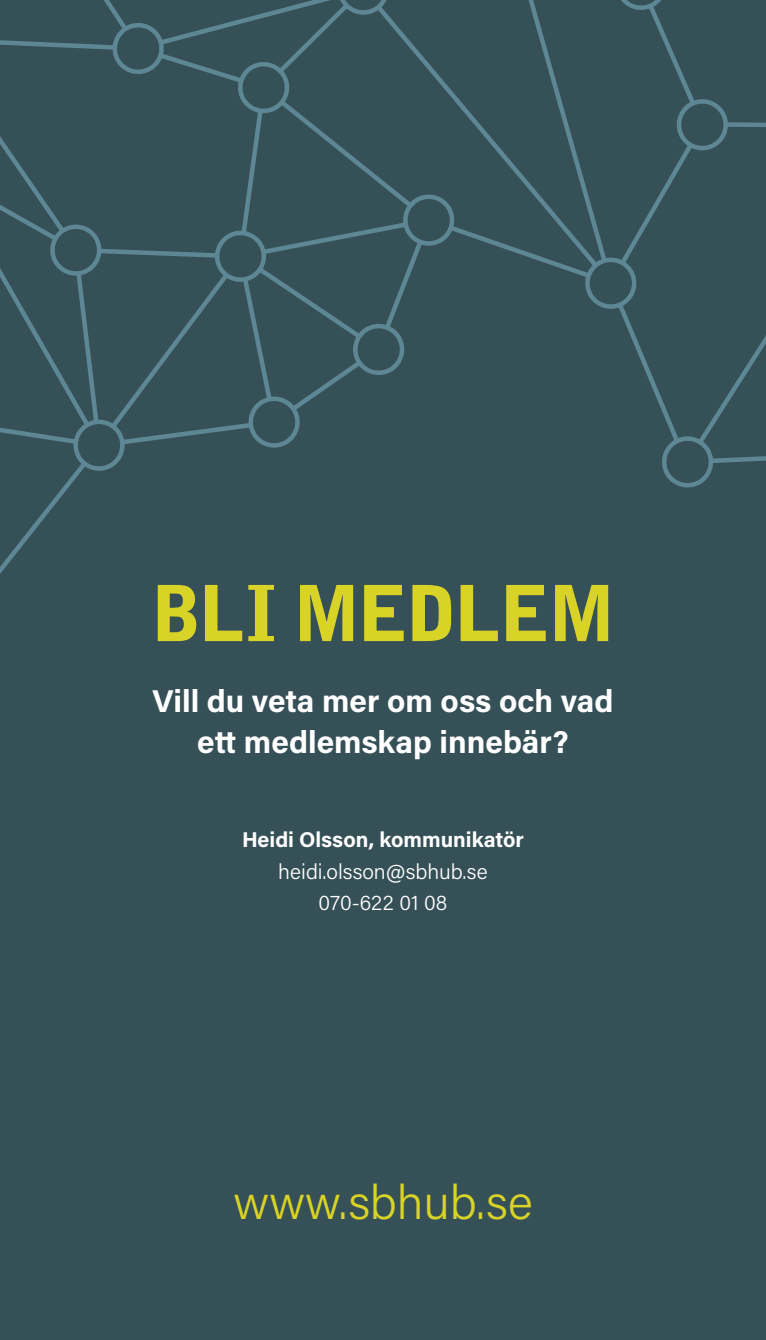
<style>
.page{position:relative;width:766px;height:1340px;background:#fff}
.page>*{position:absolute;margin:0;border:0;box-sizing:border-box;transform-origin:0 0}
.R1{font:900 76.5px "Bell Gothic Std";letter-spacing:-.03em;color:#d8d326}
.Bröd_Första{font:300 48.15px "Acumin Pro";letter-spacing:-.005em;color:#d8d326}
.Bröd_Första-2{font:700 31.5px/40.5px "Acumin Pro";color:#fff;text-align:center}
.Bröd_Första-3{font:300 21.38px "Acumin Pro";color:#fff}
.Bröd_Första-4{font:700 21.38px "Acumin Pro";color:#fff}
</style>
<div class="page">
<div style="left:0;top:0;width:765px;height:1339px;background:#365057"></div>
<svg style="left:0;top:0;width:658px;height:574px"></svg>
<svg style="left:658px;top:0;width:107px;height:488px"></svg>
<svg style="left:613px;top:298px;width:70px;height:149px"></svg>
<svg style="left:720px;top:120px;width:45px;height:11px"></svg>
<p class="R1" style="left:150px;top:569px;width:466px">BLI MEDLEM</p>
<p class="Bröd_Första-2" style="left:152px;top:679px;width:462px">Vill du veta mer om oss och vad ett medlemskap innebär?</p>
<p class="Bröd_Första-4" style="left:242px;top:824px;width:283px">Heidi Olsson, kommunikatör</p>
<p class="Bröd_Första-3" style="left:278px;top:856px;width:211px">heidi.olsson@sbhub.se</p>
<p class="Bröd_Första-3" style="left:318px;top:888px;width:130px">070-622 01 08</p>
<p class="Bröd_Första" style="left:233px;top:1169px;width:301px">www.sbhub.se</p>
</div>
